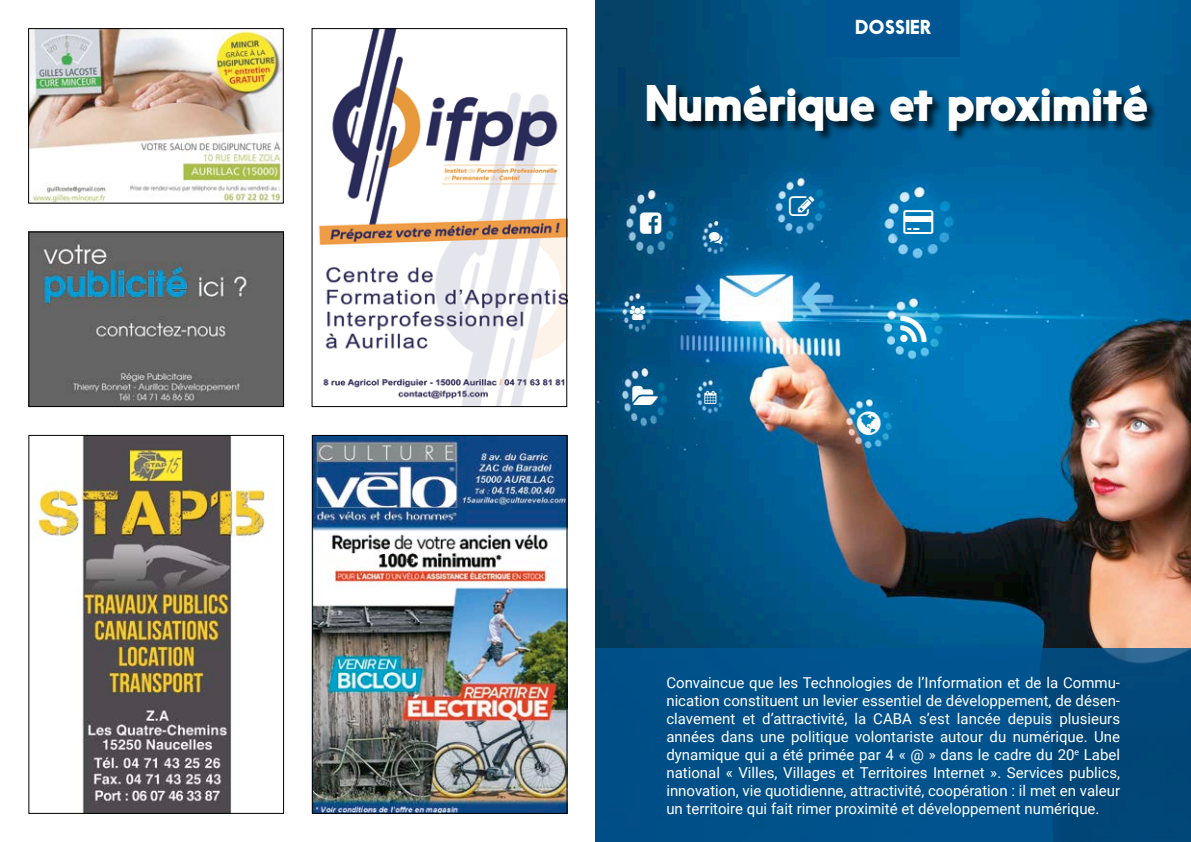
<style>
.page{position:relative;width:1191px;height:842px;background:#fff}
.page>*{position:absolute;margin:0;border:0;box-sizing:border-box;transform-origin:0 0}
.t1{font:900 48px "Nanami";color:#fff}
.Rubrique{font:700 18.9px "Nanami";color:#fff}
.t2{font:15px/18px "Roboto";color:#fff;text-align:justify}
</style>
<div class="page">
<img style="left:595px;top:0;width:596px;height:648px">
<div style="left:595px;top:648px;width:596px;height:194px;background:linear-gradient(to right,#00538e,#024c80)"></div>
<div style="left:647px;top:84px;width:511px;height:58px;background:#000;opacity:.75"></div>
<img style="left:33px;top:437px;width:232px;height:375px">
<div style="left:29px;top:435px;width:255px;height:379px;border:1px solid #000"></div>
<img style="left:314px;top:437px;width:251px;height:375px">
<div style="left:312px;top:435px;width:255px;height:379px;border:1px solid #000"></div>
<img style="left:30px;top:30px;width:251px;height:171px">
<div style="left:28px;top:28px;width:255px;height:175px;border:1px solid #000"></div>
<img style="left:318px;top:30px;width:247px;height:375px">
<div style="left:312px;top:28px;width:255px;height:379px;border:1px solid #000"></div>
<img style="left:31px;top:234px;width:251px;height:171px">
<div style="left:29px;top:232px;width:255px;height:175px;border:1px solid #000"></div>
<div style="left:826px;top:0;width:134px;height:57px;background:#005593"></div>
<svg style="left:640px;top:212px;width:21px;height:22px"></svg>
<svg style="left:630px;top:305px;width:15px;height:15px"></svg>
<svg style="left:857px;top:411px;width:23px;height:24px"></svg>
<svg style="left:903px;top:210px;width:30px;height:24px"></svg>
<svg style="left:632px;top:386px;width:26px;height:19px"></svg>
<svg style="left:900px;top:315px;width:26px;height:27px"></svg>
<svg style="left:789px;top:196px;width:25px;height:20px"></svg>
<svg style="left:709px;top:232px;width:14px;height:12px"></svg>
<svg style="left:704px;top:391px;width:12px;height:13px"></svg>
<p class="Rubrique" style="left:855px;top:16px;width:78px">DOSSIER</p>
<p class="t1" style="left:645px;top:75px;width:505px">Numérique et proximité</p>
<p class="t2" style="left:666px;top:673px;width:455px">Convaincue que les Technologies de l’Information et de la Commu&shy;nication constituent un levier essentiel de développement, de désen&shy;clavement et d’attractivité, la CABA s’est lancée depuis plusieurs années dans une politique volontariste autour du numérique. Une dynamique qui a été primée par 4 « @ » dans le cadre du 20<sup>e</sup> Label national « Villes, Villages et Territoires Internet ». Services publics, innovation, vie quotidienne, attractivité, coopération : il met en valeur un territoire qui fait rimer proximité et développement numérique.</p>
</div>
